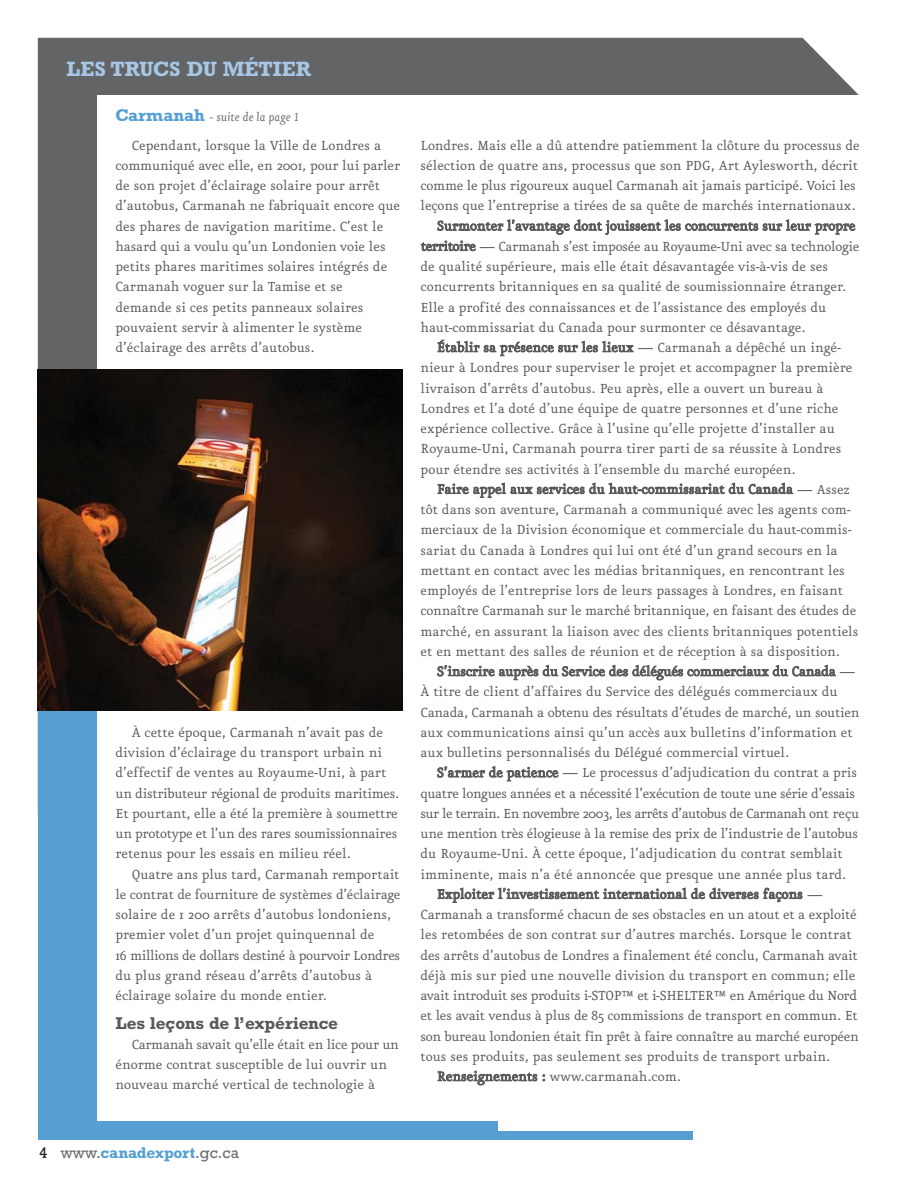
<style>
.page{position:relative;width:918px;height:1188px;background:#fff}
.page>*{position:absolute;margin:0;border:0;box-sizing:border-box;transform-origin:0 0}
.t1{font:700 21px "Rockwell";color:#a7c7e6}
.t2{font:700 17.25px "Rockwell";letter-spacing:-.01em;color:#58595b}
.t3{font:15.75px/20.2px "Eureka";color:#58595b}
.t4{font:15.75px "Eureka";letter-spacing:-.02em;color:#58595b}
.t5{font:15.75px "Eureka";letter-spacing:-.025em;color:#58595b}
.t6{font:15.75px "Eureka";letter-spacing:-.035em;color:#58595b}
.t7{font:700 15.75px "Rockwell";letter-spacing:-.015em;color:#559fd3}
.t8{font:italic 14.25px "Eureka";color:#6c6e70}
.s1{font-family:"Rockwell";font-weight:700;font-style:normal;font-size:17.25px;color:#559fd3}
.s2{font-weight:400;color:#231f20}
.s3{font-weight:400;color:#6c6e70}
</style>
<div class="page">
<div style="left:38px;top:38px;width:821px;height:332px;background:#636466"></div>
<div style="left:38px;top:402px;width:270px;height:733px;background:#559fd3"></div>
<div style="left:97px;top:95px;width:796px;height:1025px;background:#fff"></div>
<div style="left:38px;top:1131px;width:654px;height:8px;background:#559fd3"></div>
<div style="left:39px;top:1121px;width:459px;height:14px;background:#559fd3"></div>
<img style="left:38px;top:370px;width:365px;height:341px">
<h1 class="t1" style="left:67px;top:62px;width:246px">LES TRUCS DU MÉTIER</h1>
<p class="t8" style="left:116px;top:112px;width:186px"><span class="s1">Carmanah</span> - suite de la page 1</p>
<p class="t3" style="left:116px;top:136px;width:286px;text-indent:16px">Cependant, lorsque la Ville de Londres a communiqué avec elle, en 2001, pour lui parler de son projet d’éclairage solaire pour arrêt d’autobus, Carmanah ne fabriquait encore que des phares de navigation maritime. C’est le hasard qui a voulu qu’un Londonien voie les petits phares maritimes solaires intégrés de Carmanah voguer sur la Tamise et se demande si ces petits panneaux solaires pouvaient servir à alimenter le système d’éclairage des arrêts d’autobus.</p>
<p class="t3" style="left:116px;top:724px;width:285px;text-indent:16px">À cette époque, Carmanah n’avait pas de division d’éclairage du transport urbain ni d’effectif de ventes au Royaume-Uni, à part un distributeur régional de produits maritimes.<br>Et pourtant, elle a été la première à soumettre un prototype et l’un des rares soumissionnaires retenus pour les essais en milieu réel.</p>
<p class="t3" style="left:116px;top:865px;width:287px;text-indent:16px">Quatre ans plus tard, Carmanah remportait le contrat de fourniture de systèmes d’éclairage solaire de 1 200 arrêts d’autobus londoniens, premier volet d’un projet quinquennal de<br>16 millions de dollars destiné à pourvoir Londres du plus grand réseau d’arrêts d’autobus à éclairage solaire du monde entier.</p>
<p class="t2" style="left:116px;top:1017px;width:224px">Les leçons de l’expérience</p>
<p class="t3" style="left:115px;top:1036px;width:285px;text-indent:16px">Carmanah savait qu’elle était en lice pour un énorme contrat susceptible de lui ouvrir un nouveau marché vertical de technologie à</p>
<p class="t3" style="left:421px;top:136px;width:441px">Londres. Mais elle a dû attendre patiemment la clôture du processus de</p>
<p class="t3" style="left:421px;top:157px;width:439px">sélection de quatre ans, processus que son PDG, Art Aylesworth, décrit</p>
<p class="t3" style="left:421px;top:177px;width:437px">comme le plus rigoureux auquel Carmanah ait jamais participé. Voici les</p>
<p class="t3" style="left:421px;top:197px;width:436px">leçons que l’entreprise a tirées de sa quête de marchés internationaux.</p>
<p class="t3" style="left:437px;top:217px;width:420px">Surmonter l’avantage dont jouissent les concurrents sur leur propre</p>
<p class="t4" style="left:421px;top:240px;width:440px">territoire — Carmanah s’est imposée au Royaume-Uni avec sa technologie</p>
<p class="t3" style="left:421px;top:258px;width:409px">de qualité supérieure, mais elle était désavantagée vis-à-vis de ses</p>
<p class="t3" style="left:421px;top:278px;width:427px">concurrents britanniques en sa qualité de soumissionnaire étranger.</p>
<p class="t3" style="left:421px;top:298px;width:407px">Elle a profité des connaissances et de l’assistance des employés du</p>
<p class="t3" style="left:421px;top:319px;width:387px">haut-commissariat du Canada pour surmonter ce désavantage.</p>
<p class="t3" style="left:437px;top:339px;width:406px">Établir sa présence sur les lieux — Carmanah a dépêché un ingé-</p>
<p class="t3" style="left:421px;top:359px;width:433px">nieur à Londres pour superviser le projet et accompagner la première</p>
<p class="t3" style="left:421px;top:379px;width:405px">livraison d’arrêts d’autobus. Peu après, elle a ouvert un bureau à</p>
<p class="t3" style="left:421px;top:400px;width:419px">Londres et l’a doté d’une équipe de quatre personnes et d’une riche</p>
<p class="t3" style="left:421px;top:420px;width:416px">expérience collective. Grâce à l’usine qu’elle projette d’installer au</p>
<p class="t3" style="left:421px;top:440px;width:422px">Royaume-Uni, Carmanah pourra tirer parti de sa réussite à Londres</p>
<p class="t3" style="left:421px;top:460px;width:377px">pour étendre ses activités à l’ensemble du marché européen.</p>
<p class="t3" style="left:437px;top:480px;width:415px">Faire appel aux services du haut-commissariat du Canada — Assez</p>
<p class="t3" style="left:421px;top:501px;width:432px">tôt dans son aventure, Carmanah a communiqué avec les agents com-</p>
<p class="t3" style="left:421px;top:521px;width:433px">merciaux de la Division économique et commerciale du haut-commis-</p>
<p class="t3" style="left:421px;top:541px;width:419px">sariat du Canada à Londres qui lui ont été d’un grand secours en la</p>
<p class="t3" style="left:421px;top:562px;width:426px">mettant en contact avec les médias britanniques, en rencontrant les</p>
<p class="t3" style="left:421px;top:582px;width:424px">employés de l’entreprise lors de leurs passages à Londres, en faisant</p>
<p class="t3" style="left:421px;top:602px;width:437px">connaître Carmanah sur le marché britannique, en faisant des études de</p>
<p class="t3" style="left:421px;top:622px;width:439px">marché, en assurant la liaison avec des clients britanniques potentiels</p>
<p class="t3" style="left:421px;top:643px;width:421px">et en mettant des salles de réunion et de réception à sa disposition.</p>
<p class="t3" style="left:437px;top:663px;width:420px">S’inscrire auprès du Service des délégués commerciaux du Canada —</p>
<p class="t3" style="left:421px;top:683px;width:419px">À titre de client d’affaires du Service des délégués commerciaux du</p>
<p class="t3" style="left:421px;top:703px;width:441px">Canada, Carmanah a obtenu des résultats d’études de marché, un soutien</p>
<p class="t3" style="left:421px;top:724px;width:434px">aux communications ainsi qu’un accès aux bulletins d’information et</p>
<p class="t3" style="left:421px;top:744px;width:370px">aux bulletins personnalisés du Délégué commercial virtuel.</p>
<p class="t3" style="left:437px;top:764px;width:422px">S’armer de patience — Le processus d’adjudication du contrat a pris</p>
<p class="t5" style="left:421px;top:787px;width:436px">quatre longues années et a nécessité l’exécution de toute une série d’essais</p>
<p class="t6" style="left:421px;top:807px;width:440px">sur le terrain. En novembre 2003, les arrêts d’autobus de Carmanah ont reçu</p>
<p class="t4" style="left:421px;top:828px;width:439px">une mention très élogieuse à la remise des prix de l’industrie de l’autobus</p>
<p class="t3" style="left:421px;top:845px;width:424px">du Royaume-Uni. À cette époque, l’adjudication du contrat semblait</p>
<p class="t3" style="left:421px;top:865px;width:427px">imminente, mais n’a été annoncée que presque une année plus tard.</p>
<p class="t3" style="left:437px;top:885px;width:387px">Exploiter l’investissement international de diverses façons —</p>
<p class="t3" style="left:421px;top:906px;width:438px">Carmanah a transformé chacun de ses obstacles en un atout et a exploité</p>
<p class="t3" style="left:421px;top:926px;width:433px">les retombées de son contrat sur d’autres marchés. Lorsque le contrat</p>
<p class="t3" style="left:421px;top:946px;width:439px">des arrêts d’autobus de Londres a finalement été conclu, Carmanah avait</p>
<p class="t3" style="left:421px;top:967px;width:436px">déjà mis sur pied une nouvelle division du transport en commun; elle</p>
<p class="t5" style="left:421px;top:990px;width:438px">avait introduit ses produits i-STOP™ et i-SHELTER™ en Amérique du Nord</p>
<p class="t3" style="left:421px;top:1007px;width:439px">et les avait vendus à plus de 85 commissions de transport en commun. Et</p>
<p class="t4" style="left:421px;top:1030px;width:440px">son bureau londonien était fin prêt à faire connaître au marché européen</p>
<p class="t3" style="left:421px;top:1048px;width:411px">tous ses produits, pas seulement ses produits de transport urbain.</p>
<p class="t3" style="left:437px;top:1068px;width:245px">Renseignements : www.carmanah.com.</p>
<p class="t7" style="left:39px;top:1147px;width:201px"><span class="s2">4</span> <span class="s3">www.</span>canadexport<span class="s3">.gc.ca</span></p>
</div>
